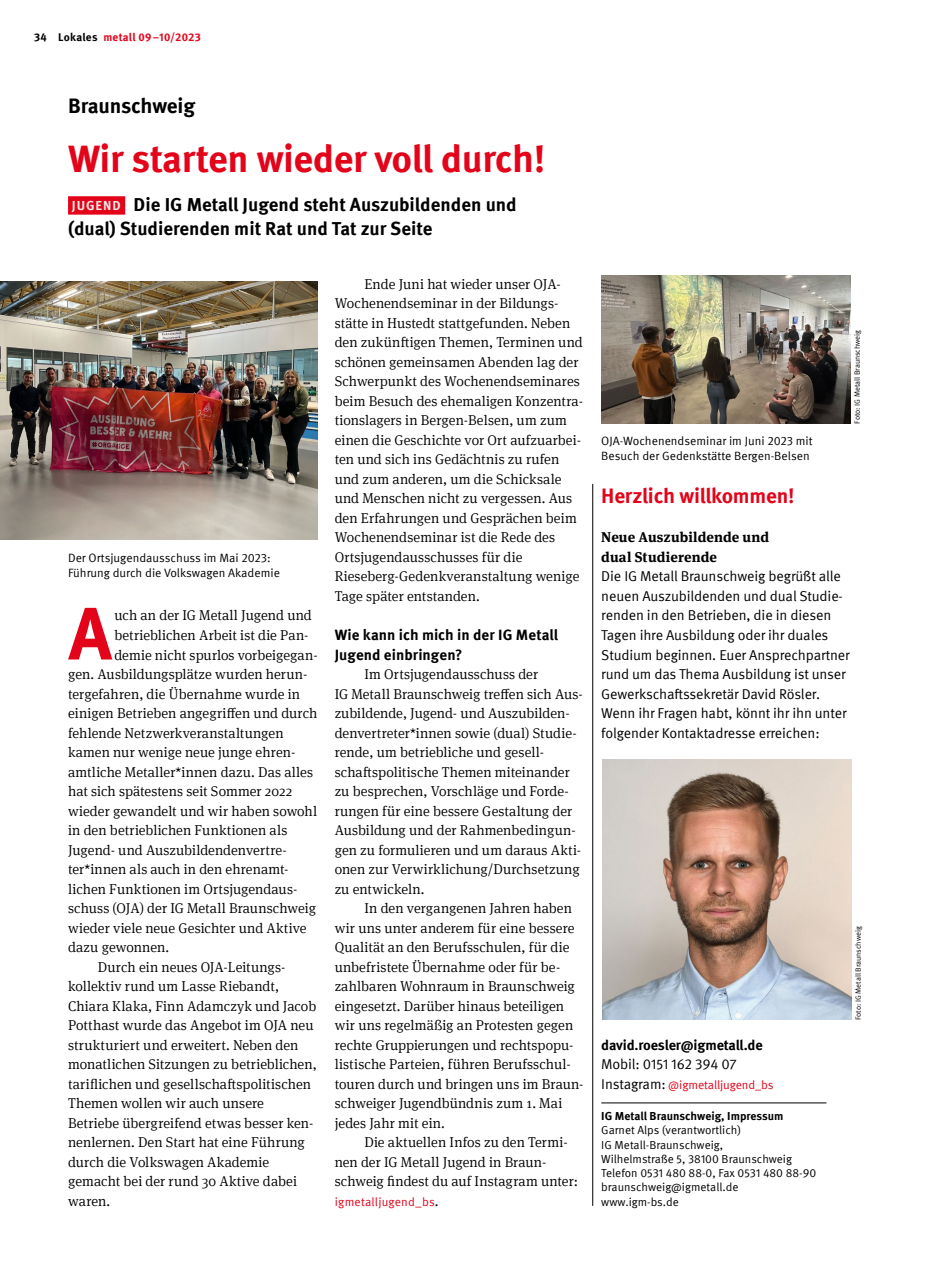
<style>
.page{position:relative;width:936px;height:1285px;background:#fff}
.page>*{position:absolute;margin:0;border:0;box-sizing:border-box;transform-origin:0 0}
._01_Aufmacher_Text_Initial{font:700 74.1px "Meta IGM";color:#e3041a}
._01_Aufmacher_Überschrift{font:700 38.25px "Meta IGM";letter-spacing:-.015em;color:#e3041a}
._02_Artikel_Überschrift{font:700 21px "Meta IGM";letter-spacing:-.01em;color:#e3041a}
.Seitenname{font:700 21px "Meta IGM";letter-spacing:-.01em;color:#000}
._01_Aufmacher_Vorspann{font:700 18.75px/24px "Meta IGM";color:#000}
._01_Aufmacher_Zwischentitel{font:700 15px/19.5px "Meta IGM";color:#000}
._01_Aufmacher_Text_mit_Einzug{font:300 14.25px/19.5px "Meta Serif IGM";color:#000}
._01_Aufmacher_Text_Initial-2{font:300 14.25px "Meta Serif IGM";color:#000}
._03_Meldung_Text_ohne_Einzug{font:14.25px/19.5px "Meta IGM";letter-spacing:-.01em;color:#000}
._02_Artikel_Text_ohne_Einzug{font:700 14.25px/19.5px "Meta Serif IGM";letter-spacing:.005em;color:#000}
._03_Meldung_Text_ohne_Einzug-2{font:700 14.25px "Meta IGM";letter-spacing:-.01em;color:#000}
.Bildunterschrift{font:12px/15px "Meta IGM";color:#000}
._03_Meldung_Text_ohne_Einzug-3{font:12px "Meta IGM";letter-spacing:-.01em;color:#e3041a}
._01_Aufmacher_Text_mit_Einzug-2{font:12px "Meta IGM";letter-spacing:.01em;color:#e3041a}
._07_Impressum_Text{font:11.7px/14.2px "Meta IGM";color:#000}
._07_Impressum_GS-Name_bold{font:700 11.7px "Meta IGM";color:#000}
.t1{font:700 11.25px "Meta IGM";letter-spacing:.02em;color:#e3041a}
.Fotocredit{font:7.5px "Meta IGM";color:#000}
.s1{color:#000}
.s2{font-size:13.2px;color:#e9e8e4}
.s3{font-family:"Meta Serif IGM";font-weight:300;font-size:14.25px;color:#000}
.s4{font-size:14.25px;color:#000}
</style>
<div class="page">
<div style="left:68px;top:196px;width:57px;height:18px;background:#e3041a"></div>
<hr style="left:601px;top:1102px;width:225px;height:1px;background:#000">
<hr style="left:592px;top:484px;width:1px;height:721px;background:#000">
<img style="left:602px;top:759px;width:249px;height:260px">
<img style="left:0;top:281px;width:317px;height:258px">
<img style="left:601px;top:275px;width:249px;height:149px">
<p class="t1" style="left:34px;top:28px;width:168px"><span class="s1">34 Lokales</span> metall 09–10/2023</p>
<p class="Seitenname" style="left:68px;top:89px;width:129px">Braunschweig</p>
<p class="_01_Aufmacher_Überschrift" style="left:68px;top:128px;width:479px">Wir starten wieder voll durch!</p>
<p class="_01_Aufmacher_Vorspann" style="left:68px;top:191px;width:450px"><span class="s2">JUGEND</span> Die IG Metall Jugend steht Auszubildenden und (dual) Studierenden mit Rat und Tat zur Seite</p>
<p class="Bildunterschrift" style="left:68px;top:549px;width:213px">Der Ortsjugendausschuss im Mai 2023:<br>Führung durch die Volkswagen Akademie</p>
<p class="_01_Aufmacher_Text_Initial" style="left:68px;top:575px;width:45px">A</p>
<p class="_01_Aufmacher_Text_Initial-2" style="left:114px;top:605px;width:199px">uch an der IG Metall Jugend und</p>
<p class="_01_Aufmacher_Text_Initial-2" style="left:114px;top:624px;width:196px">betrieblichen Arbeit ist die Pan-</p>
<p class="_01_Aufmacher_Text_Initial-2" style="left:114px;top:644px;width:205px">demie nicht spurlos vorbeigegan-</p>
<p class="_01_Aufmacher_Text_Initial-2" style="left:68px;top:663px;width:241px">gen. Ausbildungsplätze wurden herun-</p>
<p class="_01_Aufmacher_Text_Initial-2" style="left:68px;top:683px;width:233px">tergefahren, die Übernahme wurde in</p>
<p class="_01_Aufmacher_Text_Initial-2" style="left:68px;top:702px;width:251px">einigen Betrieben angegriffen und durch</p>
<p class="_01_Aufmacher_Text_Initial-2" style="left:68px;top:722px;width:217px">fehlende Netzwerkveranstaltungen</p>
<p class="_01_Aufmacher_Text_Initial-2" style="left:68px;top:741px;width:229px">kamen nur wenige neue junge ehren-</p>
<p class="_01_Aufmacher_Text_Initial-2" style="left:68px;top:761px;width:246px">amtliche Metaller*innen dazu. Das alles</p>
<p class="_01_Aufmacher_Text_Initial-2" style="left:68px;top:780px;width:225px">hat sich spätestens seit Sommer 2022</p>
<p class="_01_Aufmacher_Text_Initial-2" style="left:68px;top:800px;width:251px">wieder gewandelt und wir haben sowohl</p>
<p class="_01_Aufmacher_Text_Initial-2" style="left:68px;top:819px;width:221px">in den betrieblichen Funktionen als</p>
<p class="_01_Aufmacher_Text_Initial-2" style="left:68px;top:839px;width:220px">Jugend- und Auszubildendenvertre-</p>
<p class="_01_Aufmacher_Text_Initial-2" style="left:68px;top:858px;width:220px">ter*innen als auch in den ehrenamt-</p>
<p class="_01_Aufmacher_Text_Initial-2" style="left:68px;top:878px;width:231px">lichen Funktionen im Ortsjugendaus-</p>
<p class="_01_Aufmacher_Text_Initial-2" style="left:68px;top:897px;width:249px">schuss (OJA) der IG Metall Braunschweig</p>
<p class="_01_Aufmacher_Text_Initial-2" style="left:68px;top:917px;width:240px">wieder viele neue Gesichter und Aktive</p>
<p class="_01_Aufmacher_Text_Initial-2" style="left:68px;top:936px;width:103px">dazu gewonnen.</p>
<p class="_01_Aufmacher_Text_mit_Einzug" style="left:68px;top:956px;width:250px;text-indent:30px">Durch ein neues OJA-Leitungs&shy;kollektiv rund um Lasse Riebandt, Chiara Klaka, Finn Adamczyk und Jacob Potthast wurde das Angebot im OJA neu strukturiert und erweitert. Neben den monatlichen Sitzungen zu betrieblichen, tariflichen und gesellschaftspolitischen Themen wollen wir auch unsere Betriebe übergreifend etwas besser ken&shy;nenlernen. Den Start hat eine Führung durch die Volkswagen Akademie gemacht bei der rund 30 Aktive dabei waren.</p>
<p class="_01_Aufmacher_Text_mit_Einzug" style="left:334px;top:273px;width:250px;text-indent:30px">Ende Juni hat wieder unser OJA-Wochenendseminar in der Bildungs&shy;stätte in Hustedt stattgefunden. Neben den zukünftigen Themen, Terminen und schönen gemeinsamen Abenden lag der Schwerpunkt des Wochenendseminares beim Besuch des ehemaligen Konzentra&shy;tionslagers in Bergen-Belsen, um zum einen die Geschichte vor Ort aufzuarbei&shy;ten und sich ins Gedächtnis zu rufen und zum anderen, um die Schicksale und Menschen nicht zu vergessen. Aus den Erfahrungen und Gesprächen beim Wochenendseminar ist die Rede des Ortsjugendausschusses für die Rieseberg-Gedenkveranstaltung wenige Tage später entstanden.</p>
<p class="_01_Aufmacher_Zwischentitel" style="left:334px;top:624px;width:225px">Wie kann ich mich in der IG Metall<br>Jugend einbringen?</p>
<p class="_01_Aufmacher_Text_mit_Einzug" style="left:334px;top:663px;width:250px;text-indent:30px">Im Ortsjugendausschuss der<br>IG Metall Braunschweig treffen sich Aus&shy;zubildende, Jugend- und Auszubilden&shy;denvertreter*innen sowie (dual) Studie&shy;rende, um betriebliche und gesell&shy;schaftspolitische Themen miteinander zu besprechen, Vorschläge und Forde&shy;rungen für eine bessere Gestaltung der Ausbildung und der Rahmenbedingun&shy;gen zu formulieren und um daraus Akti&shy;onen zur Verwirklichung/Durchsetzung zu entwickeln.</p>
<p class="_01_Aufmacher_Text_mit_Einzug" style="left:334px;top:897px;width:250px;text-indent:30px">In den vergangenen Jahren haben wir uns unter anderem für eine bessere Qualität an den Berufsschulen, für die unbefristete Übernahme oder für be&shy;zahlbaren Wohnraum in Braunschweig eingesetzt. Darüber hinaus beteiligen wir uns regelmäßig an Protesten gegen rechte Gruppierungen und rechtspopu&shy;listische Parteien, führen Berufsschul&shy;touren durch und bringen uns im Braun&shy;schweiger Jugendbündnis zum 1. Mai jedes Jahr mit ein.</p>
<p class="_01_Aufmacher_Text_mit_Einzug" style="left:334px;top:1131px;width:245px;text-indent:30px">Die aktuellen Infos zu den Termi&shy;nen der IG Metall Jugend in Braun&shy;schweig findest du auf Instagram unter:</p>
<p class="_01_Aufmacher_Text_mit_Einzug-2" style="left:334px;top:1192px;width:105px">igmetalljugend_bs<span class="s3">.</span></p>
<p class="Bildunterschrift" style="left:601px;top:432px;width:213px">OJA-Wochenendseminar im Juni 2023 mit<br>Besuch der Gedenkstätte Bergen-Belsen</p>
<p class="Fotocredit" style="left:851px;top:423px;width:95px;rotate:-90deg">Foto: IG Metall Braunschweig</p>
<p class="_02_Artikel_Überschrift" style="left:601px;top:479px;width:195px">Herzlich willkommen!</p>
<p class="_02_Artikel_Text_ohne_Einzug" style="left:601px;top:526px;width:169px">Neue Auszubildende und dual Studierende</p>
<p class="_03_Meldung_Text_ohne_Einzug" style="left:601px;top:565px;width:250px">Die IG Metall Braunschweig begrüßt alle neuen Auszubildenden und dual Studie&shy;renden in den Betrieben, die in diesen Tagen ihre Ausbildung oder ihr duales Studium beginnen. Euer Ansprechpartner rund um das Thema Ausbildung ist unser Gewerkschaftssekretär David Rösler.<br>Wenn ihr Fragen habt, könnt ihr ihn unter folgender Kontaktadresse erreichen:</p>
<p class="_03_Meldung_Text_ohne_Einzug-2" style="left:601px;top:1033px;width:163px">david.roesler@igmetall.de</p>
<p class="_03_Meldung_Text_ohne_Einzug" style="left:601px;top:1053px;width:137px">Mobil: 0151 162 394 07</p>
<p class="_03_Meldung_Text_ohne_Einzug-3" style="left:601px;top:1075px;width:174px"><span class="s4">Instagram:</span> @igmetalljugend_bs</p>
<p class="_07_Impressum_GS-Name_bold" style="left:601px;top:1106px;width:184px">IG Metall Braunschweig, Impressum</p>
<p class="_07_Impressum_Text" style="left:601px;top:1122px;width:141px">Garnet Alps (verantwortlich)</p>
<p class="_07_Impressum_Text" style="left:601px;top:1136px;width:192px">IG Metall-Braunschweig,<br>Wilhelmstraße 5, 38100 Braunschweig</p>
<p class="_07_Impressum_Text" style="left:601px;top:1164px;width:216px">Telefon 0531 480 88-0, Fax 0531 480 88-90</p>
<p class="_07_Impressum_Text" style="left:601px;top:1179px;width:139px">braunschweig@igmetall.de www.igm-bs.de</p>
<p class="Fotocredit" style="left:852px;top:1019px;width:95px;rotate:-90deg">Foto: IG Metall Braunschweig</p>
</div>
